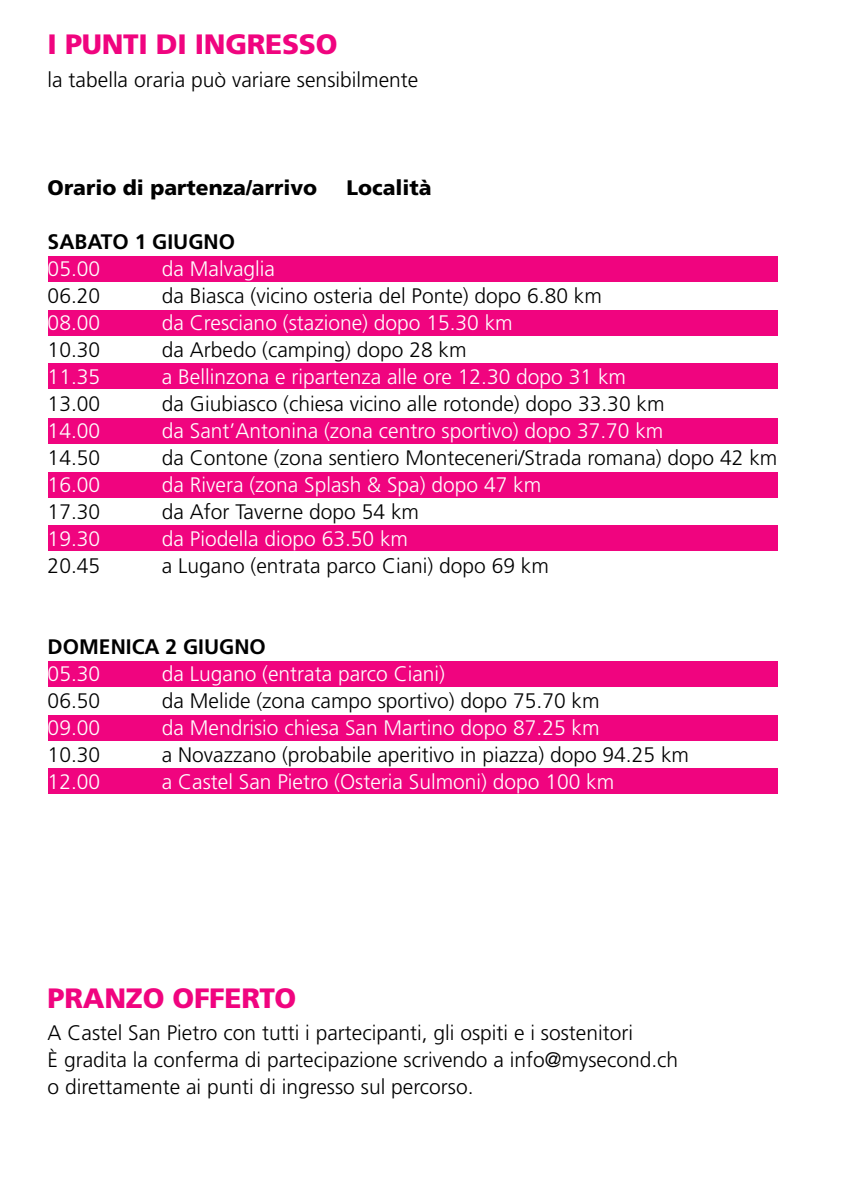
<style>
.page{position:relative;width:842px;height:1191px;background:#fff}
.page>*{position:absolute;margin:0;border:0;box-sizing:border-box;transform-origin:0 0}
.t1{font:900 28px "Frutiger LT";letter-spacing:-.01em;color:#f0047f}
.t2{font:300 21px/27px "Frutiger LT";color:#000}
.t3{font:300 21px "Frutiger LT";color:#fff}
.t4{font:900 21px "Frutiger LT";color:#000}
.t5{font:700 21px "Frutiger LT";color:#000}
</style>
<div class="page">
<div style="left:48px;top:256px;width:729px;height:25px;background:#f0047f"></div>
<div style="left:48px;top:310px;width:729px;height:25px;background:#f0047f"></div>
<div style="left:48px;top:364px;width:729px;height:25px;background:#f0047f"></div>
<div style="left:48px;top:418px;width:729px;height:25px;background:#f0047f"></div>
<div style="left:48px;top:472px;width:729px;height:25px;background:#f0047f"></div>
<div style="left:48px;top:525px;width:729px;height:26px;background:#f0047f"></div>
<div style="left:48px;top:661px;width:729px;height:25px;background:#f0047f"></div>
<div style="left:48px;top:715px;width:729px;height:25px;background:#f0047f"></div>
<div style="left:48px;top:769px;width:729px;height:25px;background:#f0047f"></div>
<h1 class="t1" style="left:48px;top:27px;width:291px">I PUNTI DI INGRESSO</h1>
<p class="t2" style="left:48px;top:67px;width:372px">la tabella oraria può variare sensibilmente</p>
<p class="t4" style="left:48px;top:175px;width:271px">Orario di partenza/arrivo</p>
<p class="t4" style="left:347px;top:175px;width:87px">Località</p>
<p class="t5" style="left:48px;top:229px;width:189px">SABATO 1 GIUGNO</p>
<p class="t3" style="left:48px;top:257px;width:54px">05.00</p>
<p class="t3" style="left:162px;top:257px;width:115px">da Malvaglia</p>
<p class="t2" style="left:48px;top:282px;width:54px">06.20</p>
<p class="t2" style="left:162px;top:282px;width:441px">da Biasca (vicino osteria del Ponte) dopo 6.80 km</p>
<p class="t3" style="left:48px;top:311px;width:54px">08.00</p>
<p class="t3" style="left:162px;top:311px;width:352px">da Cresciano (stazione) dopo 15.30 km</p>
<p class="t2" style="left:48px;top:336px;width:54px">10.30</p>
<p class="t2" style="left:162px;top:336px;width:306px">da Arbedo (camping) dopo 28 km</p>
<p class="t3" style="left:48px;top:365px;width:54px">11.35</p>
<p class="t3" style="left:162px;top:365px;width:466px">a Bellinzona e ripartenza alle ore 12.30 dopo 31 km</p>
<p class="t2" style="left:48px;top:390px;width:54px">13.00</p>
<p class="t2" style="left:162px;top:390px;width:504px">da Giubiasco (chiesa vicino alle rotonde) dopo 33.30 km</p>
<p class="t3" style="left:48px;top:419px;width:54px">14.00</p>
<p class="t3" style="left:162px;top:419px;width:503px">da Sant’Antonina (zona centro sportivo) dopo 37.70 km</p>
<p class="t2" style="left:48px;top:444px;width:54px">14.50</p>
<p class="t2" style="left:162px;top:444px;width:617px">da Contone (zona sentiero Monteceneri/Strada romana) dopo 42 km</p>
<p class="t3" style="left:48px;top:473px;width:54px">16.00</p>
<p class="t3" style="left:162px;top:473px;width:381px">da Rivera (zona Splash &amp; Spa) dopo 47 km</p>
<p class="t2" style="left:48px;top:498px;width:54px">17.30</p>
<p class="t2" style="left:162px;top:498px;width:259px">da Afor Taverne dopo 54 km</p>
<p class="t3" style="left:48px;top:527px;width:54px">19.30</p>
<p class="t3" style="left:162px;top:527px;width:248px">da Piodella diopo 63.50 km</p>
<p class="t2" style="left:48px;top:552px;width:54px">20.45</p>
<p class="t2" style="left:162px;top:552px;width:389px">a Lugano (entrata parco Ciani) dopo 69 km</p>
<p class="t5" style="left:48px;top:634px;width:220px">DOMENICA 2 GIUGNO</p>
<p class="t3" style="left:48px;top:662px;width:54px">05.30</p>
<p class="t3" style="left:162px;top:662px;width:285px">da Lugano (entrata parco Ciani)</p>
<p class="t2" style="left:48px;top:687px;width:54px">06.50</p>
<p class="t2" style="left:162px;top:687px;width:439px">da Melide (zona campo sportivo) dopo 75.70 km</p>
<p class="t3" style="left:48px;top:716px;width:54px">09.00</p>
<p class="t3" style="left:162px;top:716px;width:439px">da Mendrisio chiesa San Martino dopo 87.25 km</p>
<p class="t2" style="left:48px;top:741px;width:54px">10.30</p>
<p class="t2" style="left:162px;top:741px;width:529px">a Novazzano (probabile aperitivo in piazza) dopo 94.25 km</p>
<p class="t3" style="left:48px;top:770px;width:54px">12.00</p>
<p class="t3" style="left:162px;top:770px;width:454px">a Castel San Pietro (Osteria Sulmoni) dopo 100 km</p>
<h1 class="t1" style="left:48px;top:981px;width:250px">PRANZO OFFERTO</h1>
<p class="t2" style="left:48px;top:1019px;width:632px">A Castel San Pietro con tutti i partecipanti, gli ospiti e i sostenitori<br>È gradita la conferma di partecipazione scrivendo a info@mysecond.ch o direttamente ai punti di ingresso sul percorso.</p>
</div>
